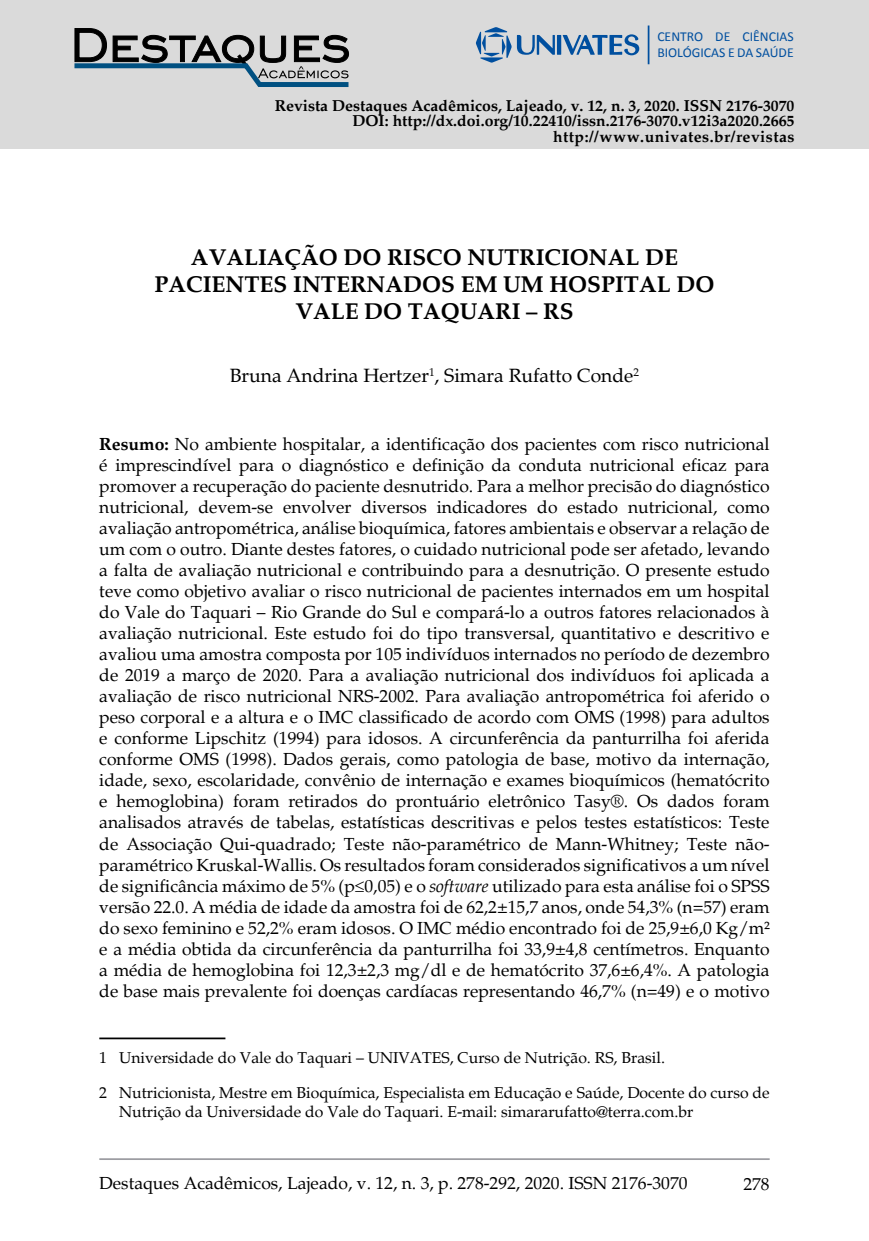
<style>
.page{position:relative;width:869px;height:1241px;background:#fff}
.page>*{position:absolute;margin:0;border:0;box-sizing:border-box;transform-origin:0 0}
.t1{font:700 22.75px/27.3px "Palatino";color:#000;text-align:center}
.t2{font:19.25px "Palatino";color:#000}
.t3{font:17.5px/21px "Palatino";color:#000;text-align:justify}
.t4{font:15.75px/18.9px "Palatino";color:#000}
.t5{font:700 15.75px/15.8px "Palatino";color:#000;text-align:right}
.t6{font:13.65px/16.4px "Calibri";color:#004f9f}
.s1{font-weight:700}
.s2{font-style:italic}
</style>
<div class="page">
<hr style="left:99px;top:1157px;width:670px;height:2px;background:#9c9da2">
<div style="left:0;top:0;width:868px;height:149px;background:#dadada"></div>
<div style="left:556px;top:35px;width:5px;height:20px;background:#004f9f"></div>
<svg style="left:562px;top:34px;width:77px;height:21px"></svg>
<svg style="left:476px;top:27px;width:78px;height:36px"></svg>
<hr style="left:647px;top:25px;width:2px;height:39px;background:#004f9f">
<svg style="left:74px;top:28px;width:275px;height:59px"></svg>
<hr style="left:99px;top:1037px;width:126px;height:2px;background:#000">
<p class="t6" style="left:657px;top:28px;width:138px">CENTRO DE CIÊNCIAS<br>BIOLÓGICAS E DA SAÚDE</p>
<p class="t5" style="left:274px;top:98px;width:521px">Revista Destaques Acadêmicos, Lajeado, v. 12, n. 3, 2020. ISSN 2176-3070<br>DOI: http://dx.doi.org/10.22410/issn.2176-3070.v12i3a2020.2665 http://www.univates.br/revistas</p>
<h1 class="t1" style="left:154px;top:243px;width:561px">AVALIAÇÃO DO RISCO NUTRICIONAL DE<br>PACIENTES INTERNADOS EM UM HOSPITAL DO<br>VALE DO TAQUARI – RS</h1>
<p class="t2" style="left:230px;top:364px;width:410px">Bruna Andrina Hertzer<sup>1</sup>, Simara Rufatto Conde<sup>2</sup></p>
<p class="t3" style="left:99px;top:434px;width:671px"><span class="s1">Resumo:</span> No ambiente hospitalar, a identificação dos pacientes com risco nutricional é imprescindível para o diagnóstico e definição da conduta nutricional eficaz para promover a recuperação do paciente desnutrido. Para a melhor precisão do diagnóstico nutricional, devem-se envolver diversos indicadores do estado nutricional, como avaliação antropométrica, análise bioquímica, fatores ambientais e observar a relação de um com o outro. Diante destes fatores, o cuidado nutricional pode ser afetado, levando a falta de avaliação nutricional e contribuindo para a desnutrição. O presente estudo teve como objetivo avaliar o risco nutricional de pacientes internados em um hospital do Vale do Taquari – Rio Grande do Sul e compará-lo a outros fatores relacionados à avaliação nutricional. Este estudo foi do tipo transversal, quantitativo e descritivo e avaliou uma amostra composta por 105 indivíduos internados no período de dezembro de 2019 a março de 2020. Para a avaliação nutricional dos indivíduos foi aplicada a avaliação de risco nutricional NRS-2002. Para avaliação antropométrica foi aferido o peso corporal e a altura e o IMC classificado de acordo com OMS (1998) para adultos e conforme Lipschitz (1994) para idosos. A circunferência da panturrilha foi aferida conforme OMS (1998). Dados gerais, como patologia de base, motivo da internação, idade, sexo, escolaridade, convênio de internação e exames bioquímicos (hematócrito e hemoglobina) foram retirados do prontuário eletrônico Tasy®. Os dados foram analisados através de tabelas, estatísticas descritivas e pelos testes estatísticos: Teste de Associação Qui-quadrado; Teste não-paramétrico de Mann-Whitney; Teste não&shy;paramétrico Kruskal-Wallis. Os resultados foram considerados significativos a um nível de significância máximo de 5% (p≤0,05) e o <span class="s2">software</span> utilizado para esta análise foi o SPSS versão 22.0. A média de idade da amostra foi de 62,2±15,7 anos, onde 54,3% (n=57) eram do sexo feminino e 52,2% eram idosos. O IMC médio encontrado foi de 25,9±6,0 Kg/m² e a média obtida da circunferência da panturrilha foi 33,9±4,8 centímetros. Enquanto a média de hemoglobina foi 12,3±2,3 mg/dl e de hematócrito 37,6±6,4%. A patologia de base mais prevalente foi doenças cardíacas representando 46,7% (n=49) e o motivo</p>
<p class="t4" style="left:99px;top:1048px;width:567px">1 Universidade do Vale do Taquari – UNIVATES, Curso de Nutrição. RS, Brasil.</p>
<p class="t4" style="left:119px;top:1083px;width:651px;text-indent:-20px">2 Nutricionista, Mestre em Bioquímica, Especialista em Educação e Saúde, Docente do curso de<br>Nutrição da Universidade do Vale do Taquari. E-mail: simararufatto@terra.com.br</p>
<p class="t3" style="left:99px;top:1172px;width:589px">Destaques Acadêmicos, Lajeado, v. 12, n. 3, p. 278-292, 2020. ISSN 2176-3070</p>
<p class="t3" style="left:743px;top:1173px;width:28px">278</p>
</div>
